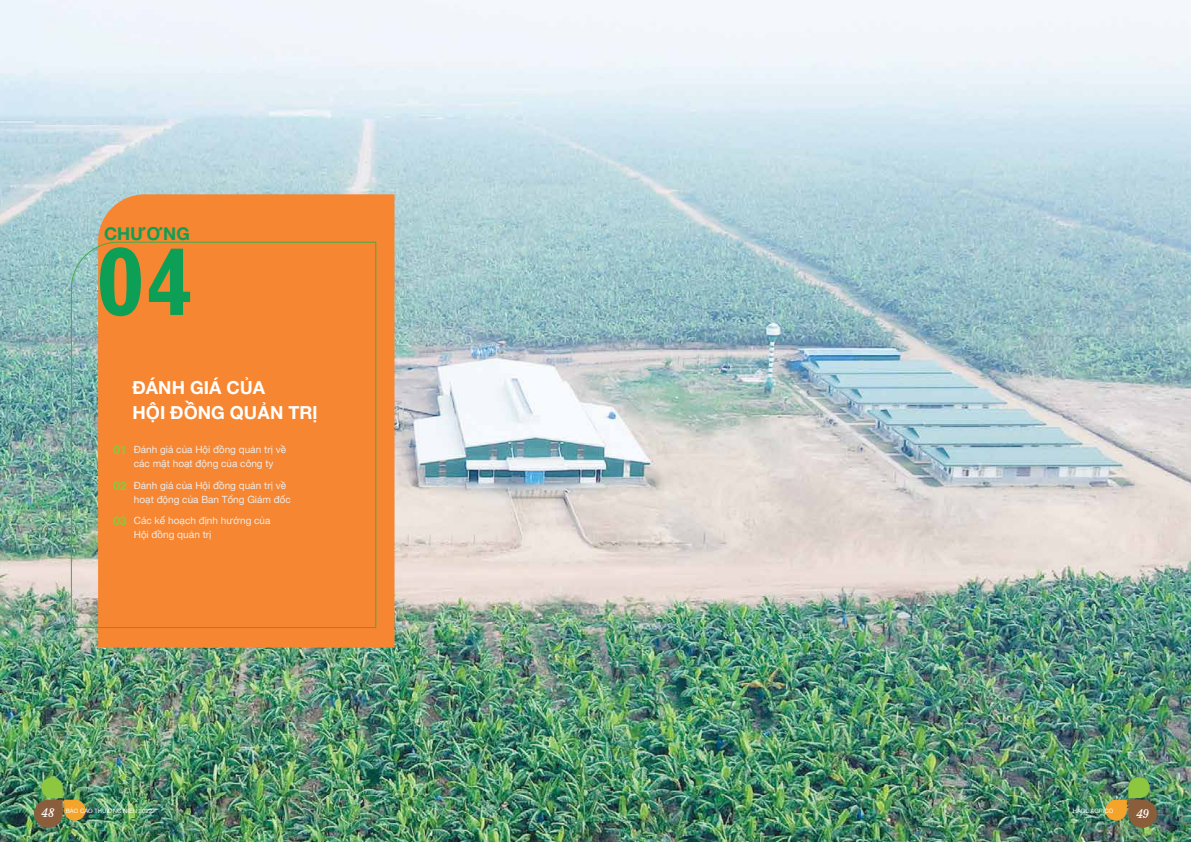
<style>
.page{position:relative;width:1191px;height:842px;background:#fff}
.page>*{position:absolute;margin:0;border:0;box-sizing:border-box;transform-origin:0 0}
.t1{font:700 95.1px "UVN Gio May";color:#0e9f56}
.t2{font:700 18px/25px "Helvetica Neue";color:#fff}
.t3{font:700 17.7px "Helvetica Neue";color:#0e9f56}
.t4{font:700 12px "Helvetica Neue";color:#8dc63f}
.t5{font:12px "News 701 BT Italic A";color:#fff}
.t6{font:10px/14px "Helvetica Neue";color:#ededee}
.t7{font:6px "Helvetica Neue";color:#fff}
</style>
<div class="page">
<img style="left:0;top:0;width:1191px;height:842px">
<img style="left:34px;top:777px;width:52px;height:51px">
<img style="left:1105px;top:777px;width:52px;height:51px">
<div style="left:98px;top:194px;width:296px;height:454px;background:#f68631"></div>
<svg style="left:70px;top:241px;width:307px;height:387px;background:#eb8a3c"></svg>
<h3 class="t3" style="left:104px;top:220px;width:87px">CHƯƠNG</h3>
<h1 class="t1" style="left:96px;top:207px;width:99px">04</h1>
<h2 class="t2" style="left:133px;top:376px;width:186px">ĐÁNH GIÁ CỦA<br>HỘI ĐỒNG QUẢN TRỊ</h2>
<p class="t6" style="left:134px;top:443px;width:154px">Đánh giá của Hội đồng quản trị về các mặt hoạt động của công ty</p>
<p class="t6" style="left:134px;top:479px;width:158px">Đánh giá của Hội đồng quản trị về hoạt động của Ban Tổng Giám đốc</p>
<p class="t6" style="left:134px;top:514px;width:138px">Các kế hoạch định hướng của<br>Hội đồng quản trị</p>
<p class="t4" style="left:113px;top:440px;width:15px">01</p>
<p class="t4" style="left:113px;top:476px;width:15px">02</p>
<p class="t4" style="left:113px;top:511px;width:15px">03</p>
<p class="t7" style="left:66px;top:806px;width:88px">BÁO CÁO THƯỜNG NIÊN 2022</p>
<p class="t7" style="left:1072px;top:806px;width:42px">HAGL AGRICO</p>
<p class="t5" style="left:42px;top:806px;width:15px">48</p>
<p class="t5" style="left:1136px;top:806px;width:15px">49</p>
</div>
